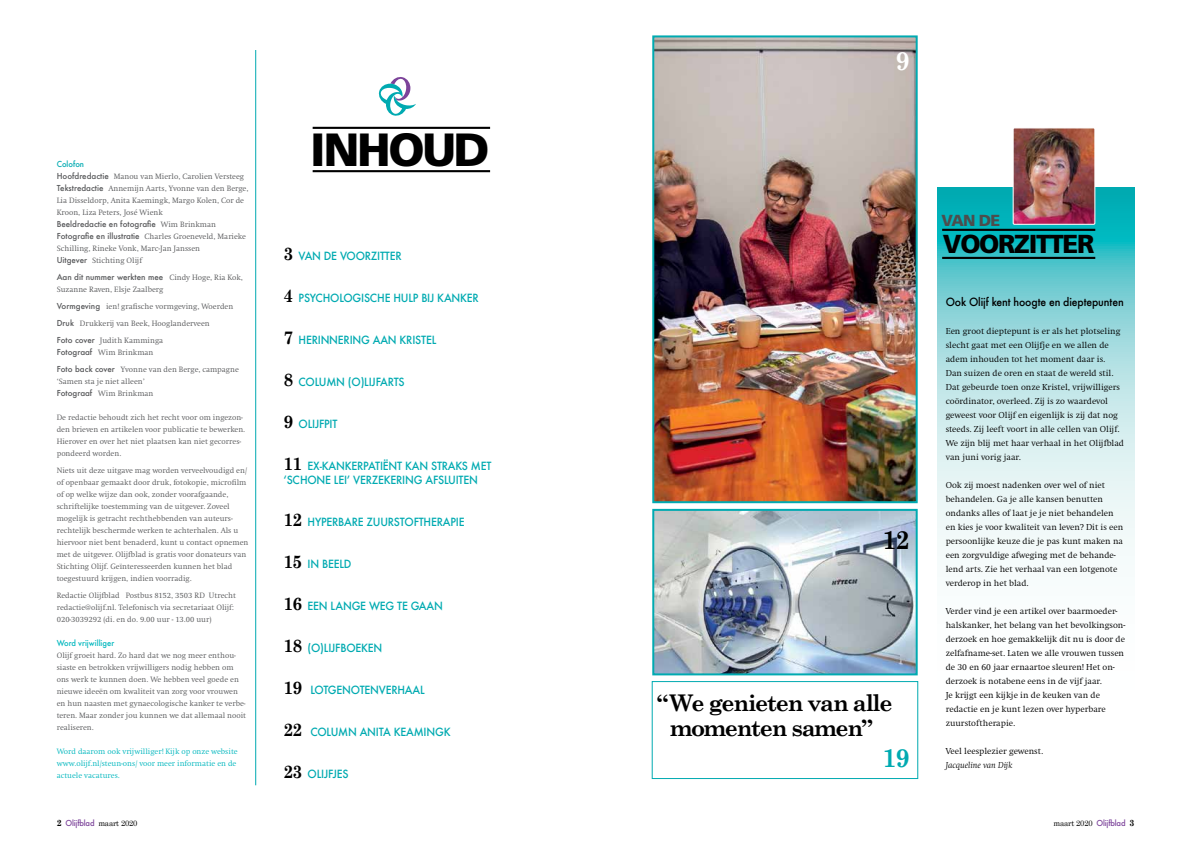
<style>
.page{position:relative;width:1191px;height:842px;background:#fff}
.page>*{position:absolute;margin:0;border:0;box-sizing:border-box;transform-origin:0 0}
.t1{font:900 46.5px "Frutiger";letter-spacing:-.05em;color:#000}
.t2{font:900 26px "Frutiger";letter-spacing:-.05em;color:#000}
.t3{font:700 26px "Century Schoolbook";color:#000;scale:.95 1}
.t4{font:700 26px "Century Schoolbook";color:#00aab1;scale:.95 1}
.t5{font:700 26px "Century Schoolbook";color:#fff;scale:.95 1}
.t6{font:700 23px/25px "Century Schoolbook";letter-spacing:-.055em;color:#000;text-align:center}
.t7{font:900 16px "Frutiger";color:#4d4d4d}
.t8{font:500 11px/14px "Futura";letter-spacing:-.02em;color:#00aab1;scale:.95 1}
.t9{font:500 11px "Futura";letter-spacing:-.01em;color:#000;scale:.95 1}
.t10{font:300 9px/14px "Swift";color:#000}
.t11{font:italic 300 9px "Swift";color:#000}
.t12{font:300 8px/12px "Swift";color:#58595b}
.t13{font:300 8px/12px "Swift";color:#00b7be}
.t14{font:500 8px "Futura";color:#58595b}
.t15{font:500 8px "Futura";letter-spacing:-.02em;color:#7c439a;scale:.95 1}
.t16{font:8px "Century Schoolbook";letter-spacing:-.02em;color:#000;scale:.95 1}
.t17{font:500 8px "Futura";letter-spacing:.005em;color:#00b7be;scale:.95 1}
.t18{font:500 8px "Futura";color:#00aab1;scale:.95 1}
.s1{font-family:"Futura";font-weight:500}
.s2{font-family:"Swift";font-weight:300}
.s3{font-family:"Century Schoolbook";font-weight:700;font-size:18px;color:#000}
.s4{font-family:"Century Schoolbook";font-weight:700;font-size:9px;color:#000}
.s5{font-family:"Century Schoolbook";font-weight:400;color:#000}
.s6{font-family:"Futura";font-weight:500;color:#7c439a}
.s7{font-weight:700;font-size:9px}
</style>
<div class="page">
<hr style="left:255px;top:50px;width:1px;height:735px;background:#00aab1">
<hr style="left:313px;top:127px;width:177px;height:2px;background:#000">
<hr style="left:313px;top:170px;width:177px;height:2px;background:#000">
<svg style="left:378px;top:77px;width:38px;height:39px"></svg>
<svg style="left:937px;top:187px;width:197px;height:369px;background:#a2dee1"></svg>
<img style="left:655px;top:38px;width:259px;height:462px">
<div style="left:652px;top:35px;width:265px;height:468px;border:2px solid #00aab1"></div>
<img style="left:655px;top:512px;width:259px;height:160px">
<div style="left:652px;top:509px;width:265px;height:166px;border:2px solid #00aab1"></div>
<hr style="left:942px;top:229px;width:153px;height:2px;background:#000">
<hr style="left:942px;top:257px;width:153px;height:2px;background:#000">
<img style="left:1014px;top:129px;width:79px;height:94px">
<div style="left:1012px;top:127px;width:83px;height:98px;border:1px solid #fff"></div>
<div style="left:651px;top:681px;width:267px;height:98px;background:#fff;border:1px solid #00aab1"></div>
<p class="t18" style="left:57px;top:159px;width:30px">Colofon</p>
<p class="t12" style="left:57px;top:171px;width:193px"><span class="s1">Hoofdredactie</span> Manou van Mierlo, Carolien Versteeg <span class="s1">Tekstredactie</span> Annemijn Aarts, Yvonne van den Berge, Lia Disseldorp, Anita Kaemingk, Margo Kolen, Cor de Kroon, Liza Peters, José Wienk</p>
<p class="t14" style="left:57px;top:219px;width:161px">Beeldredactie en fotografie <span class="s2">Wim Brinkman</span></p>
<p class="t12" style="left:57px;top:231px;width:191px"><span class="s1">Fotografie en illustratie</span> Charles Groeneveld, Marieke<br>Schilling, Rineke Vonk, Marc-Jan Janssen<br><span class="s1">Uitgever</span> Stichting Olijf</p>
<p class="t14" style="left:57px;top:272px;width:188px">Aan dit nummer werkten mee <span class="s2">Cindy Hoge, Ria Kok,</span></p>
<p class="t12" style="left:57px;top:281px;width:178px;line-height:17px">Suzanne Raven, Elsje Zaalberg<br><span class="s1">Vormgeving</span> ien! grafische vormgeving, Woerden <span class="s1">Druk</span> Drukkerij van Beek, Hooglanderveen<br><span class="s1">Foto cover</span> Judith Kamminga</p>
<p class="t12" style="left:57px;top:344px;width:184px;line-height:17px"><span class="s1">Fotograaf</span> Wim Brinkman<br><span class="s1">Foto back cover</span> Yvonne van den Berge, campagne</p>
<p class="t12" style="left:57px;top:376px;width:98px">‘Samen sta je niet alleen’<br><span class="s1">Fotograaf</span> Wim Brinkman</p>
<p class="t12" style="left:57px;top:412px;width:190px">De redactie behoudt zich het recht voor om ingezon&shy;den brieven en artikelen voor publicatie te bewerken.<br>Hierover en over het niet plaatsen kan niet gecorres&shy;pondeerd worden.</p>
<p class="t12" style="left:57px;top:465px;width:193px">Niets uit deze uitgave mag worden verveelvoudigd en/ of openbaar gemaakt door druk, fotokopie, microfilm of op welke wijze dan ook, zonder voorafgaande, schriftelijke toestemming van de uitgever. Zoveel mogelijk is getracht rechthebbenden van auteurs&shy;rechtelijk beschermde werken te achterhalen. Als u hiervoor niet bent benaderd, kunt u contact opnemen met de uitgever. Olijfblad is gratis voor donateurs van Stichting Olijf. Geïnteresseerden kunnen het blad toegestuurd krijgen, indien voorradig.</p>
<p class="t12" style="left:57px;top:590px;width:181px">Redactie Olijfblad Postbus 8152, 3503 RD Utrecht redactie@olijf.nl. Telefonisch via secretariaat Olijf:<br>020-3039292 (di. en do. 9.00 uur - 13.00 uur)</p>
<p class="t17" style="left:57px;top:638px;width:62px">Word vrijwilliger</p>
<p class="t12" style="left:57px;top:650px;width:191px">Olijf groeit hard. Zo hard dat we nog meer enthou&shy;siaste en betrokken vrijwilligers nodig hebben om ons werk te kunnen doen. We hebben veel goede en nieuwe ideeën om kwaliteit van zorg voor vrouwen en hun naasten met gynaecologische kanker te verbe&shy;teren. Maar zonder jou kunnen we dat allemaal nooit realiseren.</p>
<p class="t13" style="left:57px;top:746px;width:182px">Word daarom ook vrijwilliger! Kijk op onze website www.olijf.nl/steun-ons/ voor meer informatie en de actuele vacatures.</p>
<h1 class="t1" style="left:310px;top:122px;width:181px">INHOUD</h1>
<h3 class="t8" style="left:283px;top:249px;width:126px"><span class="s3">3</span> VAN DE VOORZITTER</h3>
<h3 class="t8" style="left:283px;top:291px;width:207px"><span class="s3">4</span> PSYCHOLOGISCHE HULP BIJ KANKER</h3>
<h3 class="t8" style="left:283px;top:333px;width:162px"><span class="s3">7</span> HERINNERING AAN KRISTEL</h3>
<h3 class="t8" style="left:283px;top:375px;width:129px"><span class="s3">8</span> COLUMN (O)LIJFARTS</h3>
<h3 class="t8" style="left:283px;top:417px;width:58px"><span class="s3">9</span> OLIJFPIT</h3>
<h3 class="t8" style="left:283px;top:459px;width:220px"><span class="s3">11</span> EX-KANKERPATIËNT KAN STRAKS MET ‘SCHONE LEI’ VERZEKERING AFSLUITEN</h3>
<h3 class="t8" style="left:283px;top:515px;width:192px"><span class="s3">12</span> HYPERBARE ZUURSTOFTHERAPIE</h3>
<h3 class="t8" style="left:283px;top:557px;width:73px"><span class="s3">15</span> IN BEELD</h3>
<h3 class="t8" style="left:283px;top:599px;width:169px"><span class="s3">16</span> EEN LANGE WEG TE GAAN</h3>
<h3 class="t8" style="left:283px;top:641px;width:106px"><span class="s3">18</span> (O)LIJFBOEKEN</h3>
<h3 class="t8" style="left:283px;top:683px;width:150px"><span class="s3">19</span> LOTGENOTENVERHAAL</h3>
<h3 class="t8" style="left:283px;top:725px;width:177px"><span class="s3">22</span> COLUMN ANITA KEAMINGK</h3>
<h3 class="t8" style="left:283px;top:767px;width:70px"><span class="s3">23</span> OLIJFJES</h3>
<h2 class="t5" style="left:895px;top:45px;width:16px">9</h2>
<h2 class="t3" style="left:882px;top:524px;width:30px">12</h2>
<h3 class="t6" style="left:657px;top:690px;width:237px">“We genieten van alle momenten samen”</h3>
<h2 class="t4" style="left:882px;top:741px;width:30px">19</h2>
<h3 class="t7" style="left:941px;top:211px;width:60px">VAN DE</h3>
<h2 class="t2" style="left:943px;top:229px;width:153px">VOORZITTER</h2>
<h3 class="t9" style="left:945px;top:295px;width:189px">Ook Olijf kent hoogte en dieptepunten</h3>
<p class="t10" style="left:945px;top:324px;width:180px">Een groot dieptepunt is er als het plotseling slecht gaat met een Olijfje en we allen de adem inhouden tot het moment daar is.<br>Dan suizen de oren en staat de wereld stil.<br>Dat gebeurde toen onze Kristel, vrijwilligers coördinator, overleed. Zij is zo waardevol geweest voor Olijf en eigenlijk is zij dat nog steeds. Zij leeft voort in alle cellen van Olijf.<br>We zijn blij met haar verhaal in het Olijfblad van juni vorig jaar.</p>
<p class="t10" style="left:945px;top:478px;width:179px">Ook zij moest nadenken over wel of niet behandelen. Ga je alle kansen benutten ondanks alles of laat je je niet behandelen en kies je voor kwaliteit van leven? Dit is een persoonlijke keuze die je pas kunt maken na een zorgvuldige afweging met de behande&shy;lend arts. Zie het verhaal van een lotgenote verderop in het blad.</p>
<p class="t10" style="left:945px;top:604px;width:181px">Verder vind je een artikel over baarmoeder&shy;halskanker, het belang van het bevolkingson&shy;derzoek en hoe gemakkelijk dit nu is door de zelfafname-set. Laten we alle vrouwen tussen de 30 en 60 jaar ernaartoe sleuren! Het on&shy;derzoek is notabene eens in de vijf jaar.<br>Je krijgt een kijkje in de keuken van de redactie en je kunt lezen over hyperbare zuurstoftherapie.</p>
<p class="t10" style="left:945px;top:744px;width:99px">Veel leesplezier gewenst.</p>
<p class="t11" style="left:945px;top:760px;width:68px">Jacqueline van Dijk</p>
<p class="t15" style="left:57px;top:818px;width:87px"><span class="s4">2</span> Olijfblad <span class="s5">maart 2020</span></p>
<p class="t16" style="left:1053px;top:818px;width:87px">maart 2020 <span class="s6">Olijfblad</span> <span class="s7">3</span></p>
</div>
